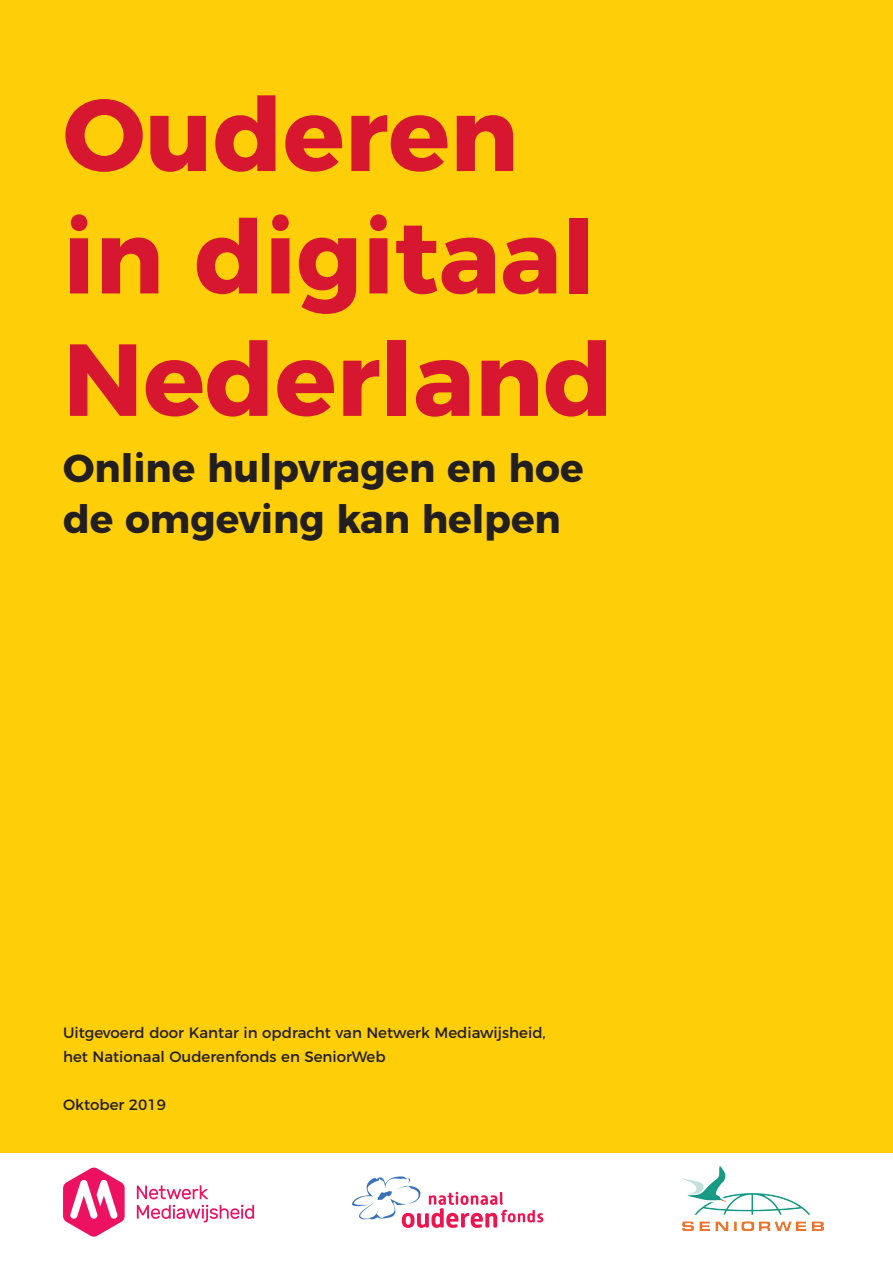
<style>
.page{position:relative;width:893px;height:1263px;background:#fff}
.page>*{position:absolute;margin:0;border:0;box-sizing:border-box;transform-origin:0 0}
.t1{font:700 102px "Montserrat";color:#d71630}
.t2{font:700 39px "Montserrat";color:#231f20}
.body1{font:15px "Montserrat";color:#231f20}
</style>
<div class="page">
<div style="left:0;top:0;width:893px;height:1152px;background:#fece08"></div>
<svg style="left:352px;top:1176px;width:191px;height:52px"></svg>
<img style="left:682px;top:1166px;width:141px;height:65px">
<svg style="left:63px;top:1167px;width:62px;height:69px"></svg>
<svg style="left:137px;top:1185px;width:71px;height:14px"></svg>
<svg style="left:137px;top:1205px;width:117px;height:17px"></svg>
<p class="t1" style="left:63px;top:51px;width:457px">Ouderen</p>
<p class="t1" style="left:63px;top:173px;width:533px">in digitaal</p>
<p class="t1" style="left:63px;top:296px;width:552px">Nederland</p>
<p class="t2" style="left:63px;top:436px;width:522px">Online hulpvragen en hoe</p>
<p class="t2" style="left:63px;top:487px;width:499px">de omgeving kan helpen</p>
<p class="body1" style="left:63px;top:1021px;width:484px">Uitgevoerd door Kantar in opdracht van Netwerk Mediawijsheid,</p>
<p class="body1" style="left:63px;top:1045px;width:324px">het Nationaal Ouderenfonds en SeniorWeb</p>
<p class="body1" style="left:63px;top:1093px;width:104px">Oktober 2019</p>
</div>
